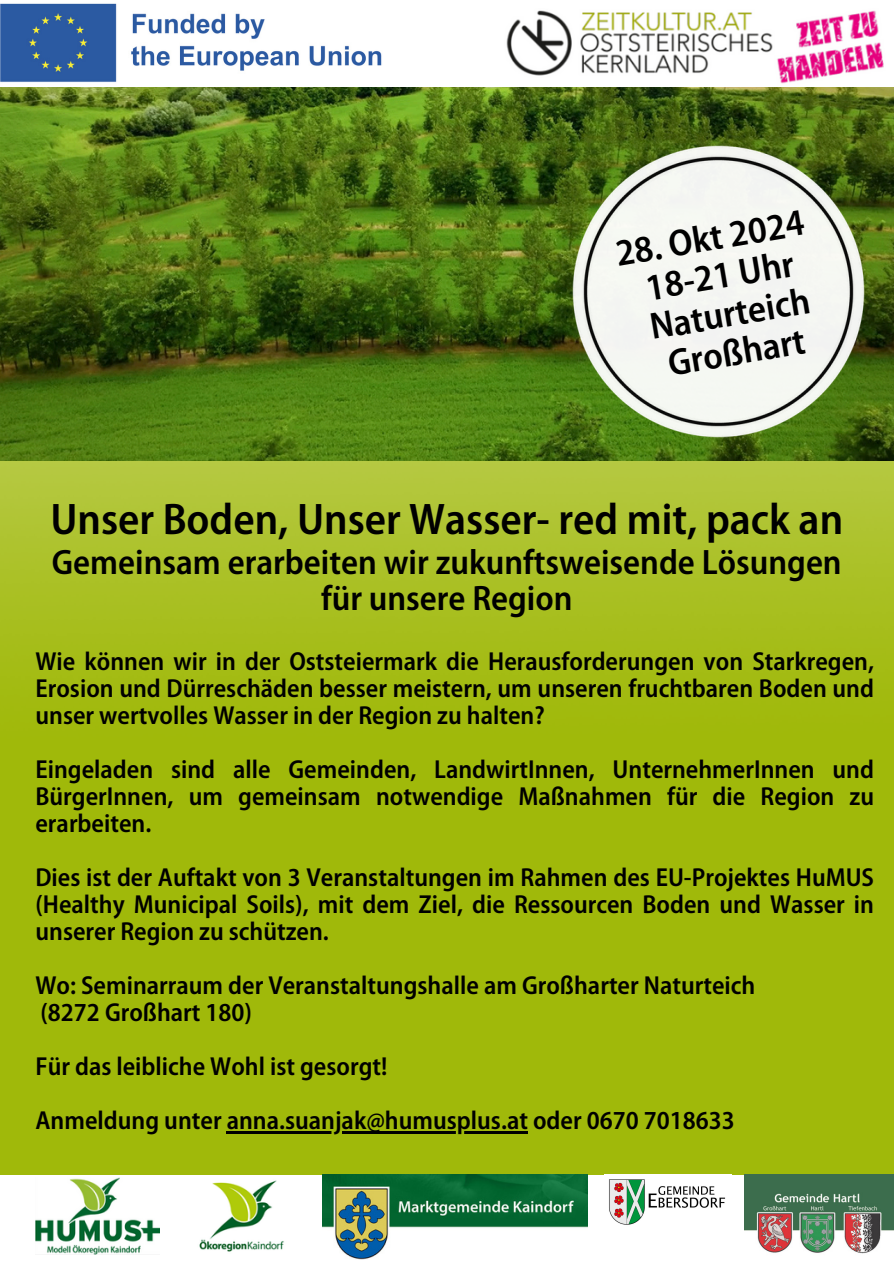
<style>
.page{position:relative;width:894px;height:1264px;background:#fff}
.page>*{position:absolute;margin:0;border:0;box-sizing:border-box;transform-origin:0 0}
.t1{font:600 semi-condensed 44.4px "Myriad Pro";color:#000}
.t2{font:600 semi-condensed 37.8px/39px "Myriad Pro";color:#000;text-align:center}
.t3{font:600 semi-condensed 35.4px/36px "Myriad Pro";color:#000;text-align:center}
.t4{font:600 semi-condensed 26.1px/27px "Myriad Pro";color:#000;text-align:justify}
</style>
<div class="page">
<img style="left:0;top:460px;width:893px;height:714px">
<hr style="left:226px;top:1131px;width:302px;height:2px;background:#000">
<img style="left:0;top:87px;width:893px;height:373px">
<img style="left:539px;top:112px;width:347px;height:373px">
<img style="left:609px;top:1179px;width:117px;height:46px">
<img style="left:744px;top:1174px;width:149px;height:80px">
<img style="left:35px;top:1177px;width:124px;height:77px">
<img style="left:322px;top:1174px;width:265px;height:85px">
<svg style="left:0;top:3px;width:382px;height:80px"></svg>
<img style="left:199px;top:1180px;width:85px;height:72px">
<img style="left:506px;top:10px;width:378px;height:74px">
<p class="t2" style="left:613px;top:238px;width:192px;rotate:-10deg">28. Okt 2024<br>18-21 Uhr<br>Naturteich<br>Großhart</p>
<h1 class="t1" style="left:50px;top:501px;width:794px">Unser Boden, Unser Wasser- red mit, pack an</h1>
<h3 class="t3" style="left:52px;top:547px;width:791px">Gemeinsam erarbeiten wir zukunftsweisende Lösungen für unsere Region</h3>
<p class="t4" style="left:35px;top:649px;width:839px">Wie können wir in der Oststeiermark die Herausforderungen von Starkregen, Erosion und Dürreschäden besser meistern, um unseren fruchtbaren Boden und unser wertvolles Wasser in der Region zu halten?</p>
<p class="t4" style="left:35px;top:757px;width:839px">Eingeladen sind alle Gemeinden, LandwirtInnen, UnternehmerInnen und BürgerInnen, um gemeinsam notwendige Maßnahmen für die Region zu erarbeiten.</p>
<h1 class="t4" style="left:35px;top:865px;width:839px">Dies ist der Auftakt von 3 Veranstaltungen im Rahmen des EU-Projektes HuMUS (Healthy Municipal Soils), mit dem Ziel, die Ressourcen Boden und Wasser in unserer Region zu schützen.</h1>
<p class="t4" style="left:35px;top:973px;width:721px">Wo: Seminarraum der Veranstaltungshalle am Großharter Naturteich</p>
<p class="t4" style="left:40px;top:1000px;width:213px">(8272 Großhart 180)</p>
<h2 class="t4" style="left:35px;top:1054px;width:353px">Für das leibliche Wohl ist gesorgt!</h2>
<p class="t4" style="left:35px;top:1108px;width:700px">Anmeldung unter anna.suanjak@humusplus.at oder 0670 7018633</p>
</div>
